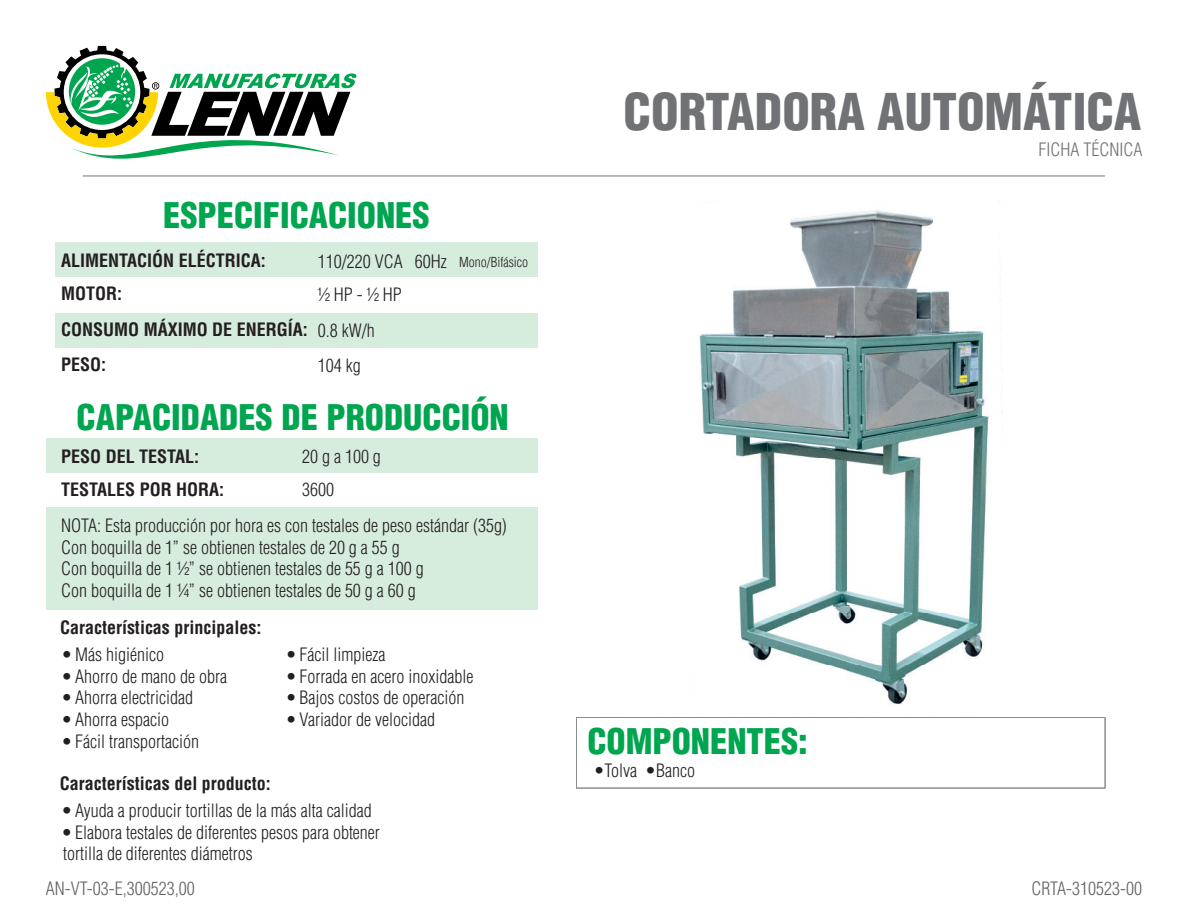
<style>
.page{position:relative;width:1188px;height:918px;background:#fff}
.page>*{position:absolute;margin:0;border:0;box-sizing:border-box;transform-origin:0 0}
.t1{font:900 condensed 49.5px "Helvetica";color:#717275}
.t2{font:900 condensed 34.5px "Helvetica";color:#00a54f}
.t3{font:300 condensed 18px/21.6px "Helvetica";color:#231f20}
.t4{font:700 condensed 18px/33.6px "Helvetica LT Std";color:#231f20}
.t5{font:300 condensed 18px "Helvetica";color:#636366}
.t6{font:300 condensed 18px "Helvetica LT Std";color:#717275}
.s1{font-size:13.5px}
.s2{font-family:"Helvetica LT Std";font-weight:700}
</style>
<div class="page">
<svg style="left:46px;top:46px;width:311px;height:131px"></svg>
<hr style="left:83px;top:176px;width:1022px;height:1px;background:#717275">
<svg style="left:576px;top:717px;width:529px;height:71px"></svg>
<div style="left:55px;top:242px;width:483px;height:35px;background:#d6ecdd"></div>
<div style="left:55px;top:313px;width:483px;height:35px;background:#d6ecdd"></div>
<div style="left:46px;top:438px;width:492px;height:35px;background:#d6ecdd"></div>
<div style="left:46px;top:507px;width:492px;height:103px;background:#d6ecdd"></div>
<img style="left:693px;top:210px;width:309px;height:508px">
<h2 class="t2" style="left:163px;top:193px;width:268px">ESPECIFICACIONES</h2>
<p class="t4" style="left:61px;top:243px;width:206px">ALIMENTACIÓN ELÉCTRICA:<br>MOTOR:</p>
<p class="t4" style="left:61px;top:312px;width:248px;line-height:34.8px">CONSUMO MÁXIMO DE ENERGÍA:<br>PESO:</p>
<p class="t3" style="left:318px;top:250px;width:212px">110/220 VCA 60Hz <span class="s1">Mono/Bifásico</span></p>
<p class="t3" style="left:318px;top:283px;width:85px">½ HP - ½ HP</p>
<p class="t3" style="left:318px;top:319px;width:58px">0.8 kW/h</p>
<p class="t3" style="left:318px;top:355px;width:44px">104 kg</p>
<h2 class="t2" style="left:77px;top:395px;width:434px">CAPACIDADES DE PRODUCCIÓN</h2>
<p class="t4" style="left:61px;top:439px;width:165px;line-height:33.2px">PESO DEL TESTAL:<br>TESTALES POR HORA:</p>
<p class="t3" style="left:302px;top:446px;width:80px">20 g a 100 g</p>
<p class="t3" style="left:61px;top:515px;width:447px">NOTA: Esta producción por hora es con testales de peso estándar (35g)<br>Con boquilla de 1” se obtienen testales de 20 g a 55 g<br>Con boquilla de 1 ½” se obtienen testales de 55 g a 100 g<br>Con boquilla de 1 ¼” se obtienen testales de 50 g a 60 g</p>
<p class="t3" style="left:302px;top:479px;width:33px">3600</p>
<p class="t4" style="left:60px;top:611px;width:203px">Características principales:</p>
<p class="t3" style="left:63px;top:644px;width:103px"><span class="s2">•</span> Más higiénico</p>
<p class="t3" style="left:63px;top:665px;width:165px"><span class="s2">•</span> Ahorro de mano de obra</p>
<p class="t3" style="left:63px;top:687px;width:132px"><span class="s2">•</span> Ahorra electricidad</p>
<p class="t3" style="left:63px;top:709px;width:108px"><span class="s2">•</span> Ahorra espacio</p>
<p class="t3" style="left:63px;top:730px;width:138px"><span class="s2">•</span> Fácil transportación</p>
<p class="t4" style="left:60px;top:766px;width:212px">Características del producto:</p>
<p class="t3" style="left:287px;top:644px;width:100px"><span class="s2">•</span> Fácil limpieza</p>
<p class="t3" style="left:287px;top:665px;width:187px"><span class="s2">•</span> Forrada en acero inoxidable</p>
<p class="t3" style="left:287px;top:687px;width:178px"><span class="s2">•</span> Bajos costos de operación</p>
<p class="t3" style="left:287px;top:709px;width:149px"><span class="s2">•</span> Variador de velocidad</p>
<p class="t3" style="left:63px;top:800px;width:310px"><span class="s2">•</span> Ayuda a producir tortillas de la más alta calidad</p>
<p class="t3" style="left:63px;top:821px;width:318px"><span class="s2">•</span> Elabora testales de diferentes pesos para obtener tortilla de diferentes diámetros</p>
<p class="t5" style="left:46px;top:878px;width:150px">AN-VT-03-E,300523,00</p>
<h1 class="t1" style="left:624px;top:80px;width:519px">CORTADORA AUTOMÁTICA</h1>
<p class="t6" style="left:1039px;top:138px;width:106px">FICHA TÉCNICA</p>
<h2 class="t2" style="left:587px;top:719px;width:222px">COMPONENTES:</h2>
<p class="t3" style="left:594px;top:760px;width:103px">•Tolva •Banco</p>
<p class="t5" style="left:1031px;top:878px;width:112px">CRTA-310523-00</p>
</div>
